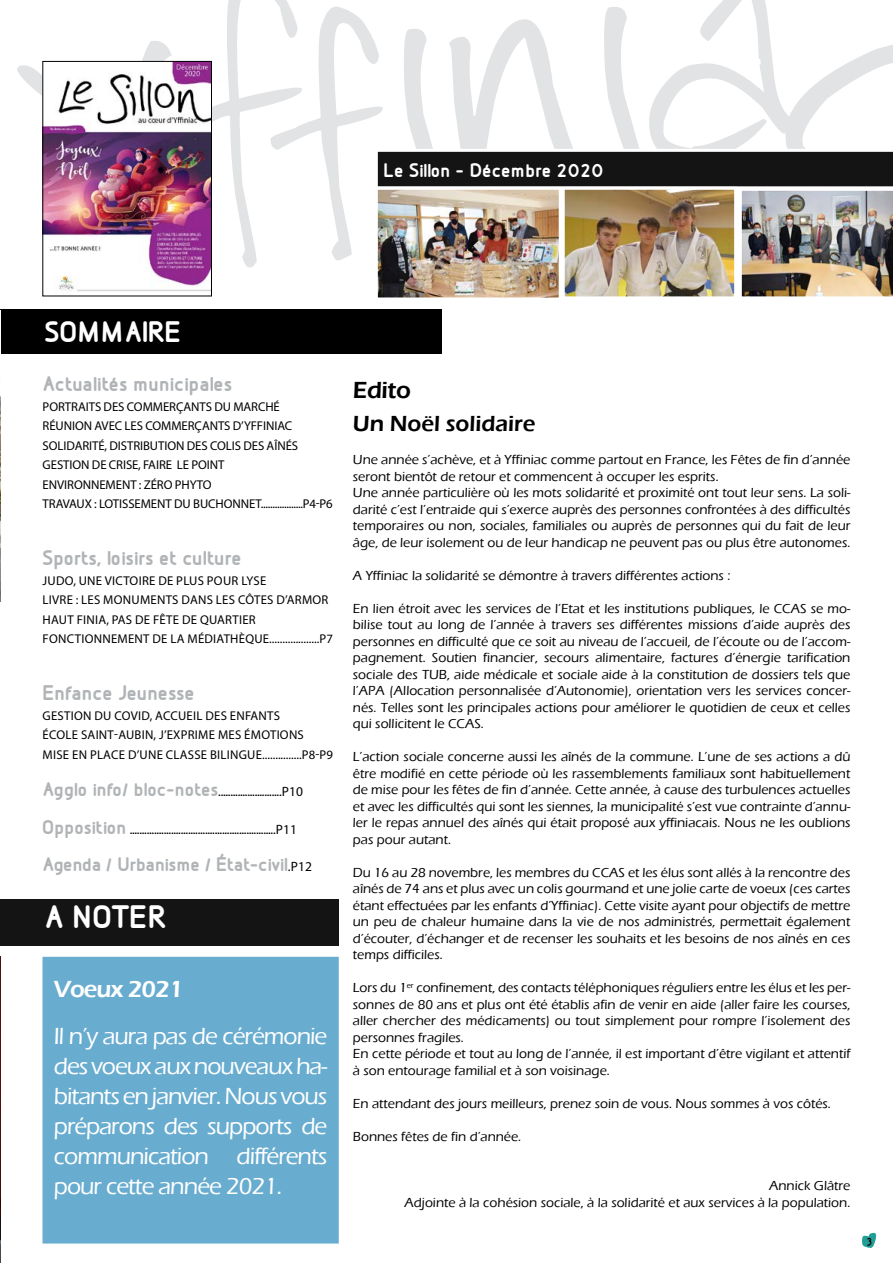
<style>
.page{position:relative;width:893px;height:1263px;background:#fff}
.page>*{position:absolute;margin:0;border:0;box-sizing:border-box;transform-origin:0 0}
.t1{font:700 34.5px "Designio";color:#fff}
.t2{font:700 31.5px "Designio";color:#fff}
.t3{font:500 24px/30px "Eras ITC";letter-spacing:-.04em;color:#fff;text-align:justify}
.t4{font:600 24px "Eras ITC";letter-spacing:-.04em;color:#fff}
.t5{font:600 24px "Eras ITC";letter-spacing:-.02em;color:#000}
.t6{font:700 22.5px "Designio";color:#b1b4b6}
.t7{font:600 22.5px "Eras ITC";color:#000}
.t8{font:700 21px "Designio";letter-spacing:-.01em;color:#b1b4b6}
.t9{font:700 21px "Designio";color:#fff}
.t10{font:500 13.5px/16.5px "Eras ITC";color:#000;text-align:justify}
.t11{font:700 13.5px "Designio";color:#000}
.t12{font:12.75px/19.5px "Myriad Pro";letter-spacing:.02em;color:#000}
.t13{font:12.75px/19.5px "Myriad Pro";color:#000}
.t14{font:700 11.55px "Designio";color:#000}
.s1{font-size:21px;color:#b1b4b6}
.s2{font-family:"Myriad Pro";font-weight:400}
.s3{font-family:"Myriad Pro";font-weight:400;font-size:13.5px;color:#000}
</style>
<div class="page">
<div style="left:0;top:318px;width:442px;height:36px;background:#000"></div>
<div style="left:0;top:309px;width:442px;height:35px;background:#000"></div>
<svg style="left:862px;top:1232px;width:15px;height:16px"></svg>
<svg style="left:17px;top:41px;width:155px;height:253px"></svg>
<img style="left:45px;top:63px;width:135px;height:231px">
<img style="left:180px;top:0;width:713px;height:298px">
<div style="left:43px;top:957px;width:296px;height:286px;background:#68accf"></div>
<div style="left:0;top:899px;width:339px;height:46px;background:#141414"></div>
<img style="left:0;top:310px;width:1px;height:291px">
<img style="left:0;top:957px;width:1px;height:306px">
<h3 class="t9" style="left:384px;top:159px;width:222px">Le Sillon - Décembre 2020</h3>
<h2 class="t2" style="left:45px;top:315px;width:20px">SOMM</h2>
<h2 class="t2" style="left:124px;top:315px;width:40px">AIRE</h2>
<h2 class="t2" style="left:43px;top:315px;width:20px">M</h2>
<h3 class="t6" style="left:43px;top:372px;width:191px">Actualités municipales</h3>
<p class="t13" style="left:43px;top:397px;width:292px">PORTRAITS DES COMMERÇANTS DU MARCHÉ<br>RÉUNION AVEC LES COMMERÇANTS D’YFFINIAC SOLIDARITÉ, DISTRIBUTION DES COLIS DES AÎNÉS GESTION DE CRISE, FAIRE LE POINT<br>ENVIRONNEMENT : ZÉRO PHYTO<br>TRAVAUX : LOTISSEMENT DU BUCHONNET..................P4-P6</p>
<h3 class="t6" style="left:43px;top:546px;width:201px">Sports, loisirs et culture</h3>
<p class="t12" style="left:43px;top:571px;width:292px">JUDO, UNE VICTOIRE DE PLUS POUR LYSE<br>LIVRE : LES MONUMENTS DANS LES CÔTES D’ARMOR HAUT FINIA, PAS DE FÊTE DE QUARTIER FONCTIONNEMENT DE LA MÉDIATHÈQUE...................P7</p>
<h3 class="t6" style="left:43px;top:681px;width:154px">Enfance Jeunesse</h3>
<p class="t12" style="left:43px;top:706px;width:292px">GESTION DU COVID, ACCUEIL DES ENFANTS<br>ÉCOLE SAINT-AUBIN, J’EXPRIME MES ÉMOTIONS<br>MISE EN PLACE D’UNE CLASSE BILINGUE...............P8-P9</p>
<p class="t11" style="left:43px;top:785px;width:262px"><span class="s1">Agglo info/ bloc-notes</span>..........................<span class="s2">P10</span></p>
<p class="t11" style="left:43px;top:822px;width:256px"><span class="s1">Opposition</span> ............................................................<span class="s2">P11</span></p>
<h3 class="t8" style="left:43px;top:853px;width:271px">Agenda / Urbanisme / État-civil<span class="s3">.P12</span></h3>
<h1 class="t1" style="left:45px;top:899px;width:103px">A NOTER</h1>
<h3 class="t4" style="left:54px;top:975px;width:131px">Voeux 2021</h3>
<h3 class="t3" style="left:54px;top:1021px;width:275px">Il n’y aura pas de cérémonie des voeux aux nouveaux ha&shy;bitants en janvier. Nous vous préparons des supports de communication différents pour cette année 2021.</h3>
<h3 class="t5" style="left:353px;top:376px;width:59px">Edito</h3>
<h3 class="t7" style="left:353px;top:411px;width:184px">Un Noël solidaire</h3>
<p class="t10" style="left:353px;top:451px;width:499px;text-align:left">Une année s’achève, et à Yffiniac comme partout en France, les Fêtes de fin d’année seront bientôt de retour et commencent à occuper les esprits.<br>Une année particulière où les mots solidarité et proximité ont tout leur sens. La soli&shy;darité c’est l’entraide qui s’exerce auprès des personnes confrontées à des difficultés temporaires ou non, sociales, familiales ou auprès de personnes qui du fait de leur âge, de leur isolement ou de leur handicap ne peuvent pas ou plus être autonomes.</p>
<p class="t10" style="left:353px;top:567px;width:379px">A Yffiniac la solidarité se démontre à travers différentes actions :</p>
<p class="t10" style="left:353px;top:600px;width:499px">En lien étroit avec les services de l’Etat et les institutions publiques, le CCAS se mo&shy;bilise tout au long de l’année à travers ses différentes missions d’aide auprès des personnes en difficulté que ce soit au niveau de l’accueil, de l’écoute ou de l’accom&shy;pagnement. Soutien financier, secours alimentaire, factures d’énergie tarification sociale des TUB, aide médicale et sociale aide à la constitution de dossiers tels que l’APA (Allocation personnalisée d’Autonomie), orientation vers les services concer&shy;nés. Telles sont les principales actions pour améliorer le quotidien de ceux et celles qui sollicitent le CCAS.</p>
<p class="t10" style="left:353px;top:748px;width:499px">L’action sociale concerne aussi les aînés de la commune. L’une de ses actions a dû être modifié en cette période où les rassemblements familiaux sont habituellement de mise pour les fêtes de fin d’année. Cette année, à cause des turbulences actuelles et avec les difficultés qui sont les siennes, la municipalité s’est vue contrainte d’annu&shy;ler le repas annuel des aînés qui était proposé aux yffiniacais. Nous ne les oublions pas pour autant.</p>
<p class="t10" style="left:353px;top:864px;width:499px">Du 16 au 28 novembre, les membres du CCAS et les élus sont allés à la rencontre des aînés de 74 ans et plus avec un colis gourmand et une jolie carte de voeux (ces cartes étant effectuées par les enfants d’Yffiniac). Cette visite ayant pour objectifs de mettre un peu de chaleur humaine dans la vie de nos administrés, permettait également d’écouter, d’échanger et de recenser les souhaits et les besoins de nos aînés en ces temps difficiles.</p>
<p class="t10" style="left:353px;top:979px;width:499px;text-align:left">Lors du 1<sup>er</sup> confinement, des contacts téléphoniques réguliers entre les élus et les per&shy;sonnes de 80 ans et plus ont été établis afin de venir en aide (aller faire les courses, aller chercher des médicaments) ou tout simplement pour rompre l’isolement des personnes fragiles.<br>En cette période et tout au long de l’année, il est important d’être vigilant et attentif à son entourage familial et à son voisinage.</p>
<p class="t10" style="left:353px;top:1095px;width:480px">En attendant des jours meilleurs, prenez soin de vous. Nous sommes à vos côtés.</p>
<p class="t10" style="left:353px;top:1128px;width:170px">Bonnes fêtes de fin d’année.</p>
<p class="t10" style="left:405px;top:1177px;width:447px;text-align:right">Annick Glâtre<br>Adjointe à la cohésion sociale, à la solidarité et aux services à la population.</p>
<p class="t14" style="left:867px;top:1235px;width:7px">3</p>
</div>
